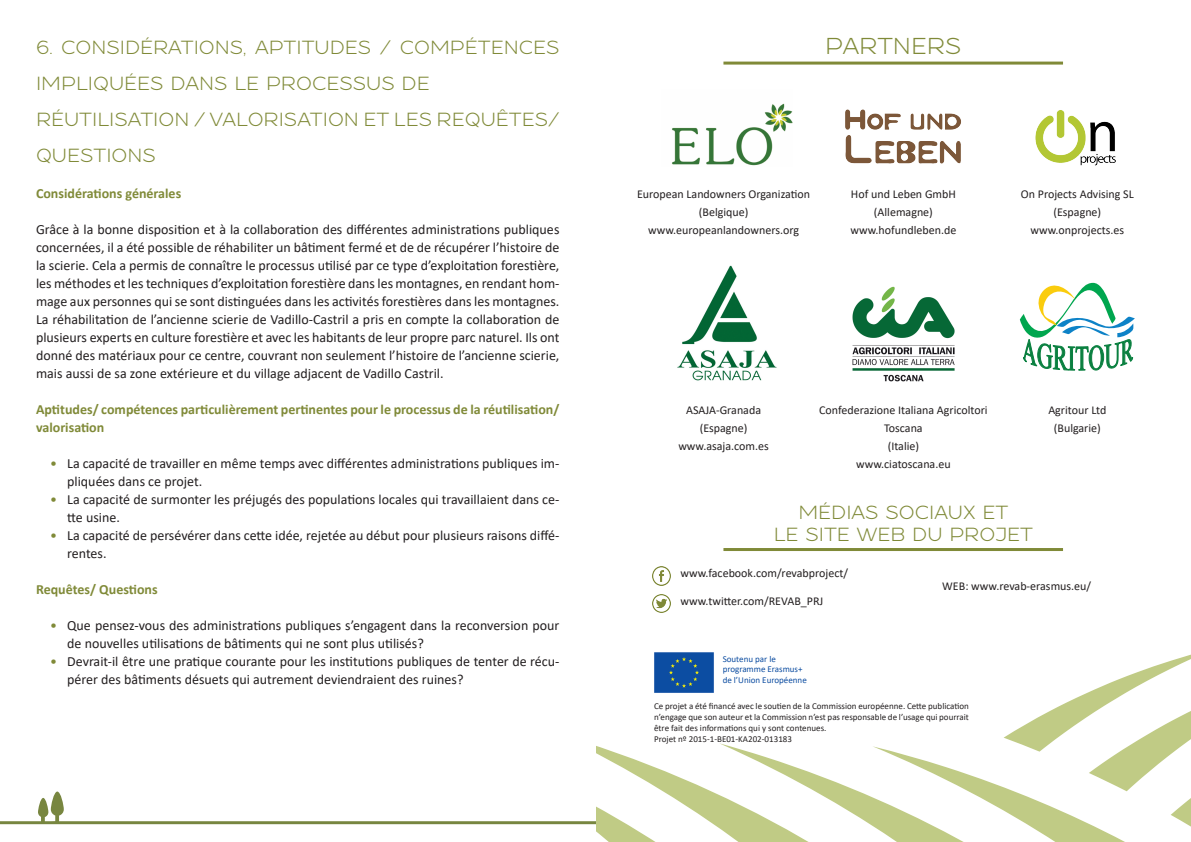
<style>
.page{position:relative;width:1191px;height:842px;background:#fff}
.page>*{position:absolute;margin:0;border:0;box-sizing:border-box;transform-origin:0 0}
.t1{font:23px "Resamitz";color:#808a38}
.t2{font:19px/36px "Resamitz";color:#808a38}
.t3{font:14px/18px "Calibri";color:#231f20}
.t4{font:700 14px/18px "Calibri";color:#808a38}
.t5{font:12px/18px "Calibri";color:#231f20;text-align:center}
.t6{font:9px/10.8px "Calibri";color:#231f20;text-align:justify}
.t7{font:9px "Calibri";color:#0d4da1}
.s1{color:#808a38}
</style>
<div class="page">
<hr style="left:723px;top:62px;width:340px;height:3px;background:#808a38">
<hr style="left:723px;top:548px;width:340px;height:3px;background:#808a38">
<svg style="left:596px;top:746px;width:123px;height:96px"></svg>
<svg style="left:719px;top:743px;width:153px;height:99px"></svg>
<svg style="left:872px;top:654px;width:319px;height:188px"></svg>
<svg style="left:38px;top:791px;width:26px;height:30px"></svg>
<hr style="left:0;top:821px;width:595px;height:3px;background:#778640">
<img style="left:654px;top:652px;width:60px;height:41px">
<img style="left:672px;top:103px;width:121px;height:63px">
<img style="left:845px;top:109px;width:116px;height:55px">
<img style="left:1035px;top:110px;width:81px;height:56px">
<img style="left:677px;top:265px;width:100px;height:116px">
<img style="left:852px;top:286px;width:103px;height:96px">
<svg style="left:1019px;top:282px;width:115px;height:89px"></svg>
<img style="left:653px;top:567px;width:18px;height:18px">
<img style="left:653px;top:594px;width:18px;height:18px">
<p class="t2" style="left:36px;top:29px;width:525px">6. CONSIDÉRATIONS, APTITUDES / COMPÉTENCES<br>IMPLIQUÉES DANS LE PROCESSUS DE</p>
<p class="t2" style="left:36px;top:101px;width:525px">RÉUTILISATION / VALORISATION ET LES REQUÊTES/<br>QUESTIONS</p>
<p class="t4" style="left:36px;top:184px;width:147px">Considérations générales</p>
<p class="t3" style="left:36px;top:220px;width:525px;text-align:justify">Grâce à la bonne disposition et à la collaboration des différentes administrations publiques concernées, il a été possible de réhabiliter un bâtiment fermé et de de récupérer l’histoire de la scierie. Cela a permis de connaître le processus utilisé par ce type d’exploitation forestière, les méthodes et les techniques d’exploitation forestière dans les montagnes, en rendant hom&shy;mage aux personnes qui se sont distinguées dans les activités forestières dans les montagnes.</p>
<p class="t3" style="left:36px;top:310px;width:525px;text-align:justify">La réhabilitation de l’ancienne scierie de Vadillo-Castril a pris en compte la collaboration de plusieurs experts en culture forestière et avec les habitants de leur propre parc naturel. Ils ont donné des matériaux pour ce centre, couvrant non seulement l’histoire de l’ancienne scierie, mais aussi de sa zone extérieure et du village adjacent de Vadillo Castril.</p>
<p class="t4" style="left:36px;top:400px;width:525px">Aptitudes/ compétences particulièrement pertinentes pour le processus de la réutilisation/ valorisation</p>
<p class="t3" style="left:67px;top:454px;width:494px;text-indent:-17px"><span class="s1">•</span> La capacité de travailler en même temps avec différentes administrations publiques im&shy;pliquées dans ce projet.</p>
<p class="t3" style="left:67px;top:490px;width:494px;text-indent:-17px"><span class="s1">•</span> La capacité de surmonter les préjugés des populations locales qui travaillaient dans ce&shy;tte usine.</p>
<p class="t3" style="left:67px;top:526px;width:494px;text-indent:-17px"><span class="s1">•</span> La capacité de persévérer dans cette idée, rejetée au début pour plusieurs raisons diffé&shy;rentes.</p>
<p class="t4" style="left:36px;top:580px;width:123px">Requêtes/ Questions</p>
<p class="t3" style="left:67px;top:616px;width:494px;text-indent:-17px"><span class="s1">•</span> Que pensez-vous des administrations publiques s’engagent dans la reconversion pour de nouvelles utilisations de bâtiments qui ne sont plus utilisés?</p>
<p class="t3" style="left:67px;top:652px;width:494px;text-indent:-17px"><span class="s1">•</span> Devrait-il être une pratique courante pour les institutions publiques de tenter de récu&shy;pérer des bâtiments désuets qui autrement deviendraient des ruines?</p>
<p class="t1" style="left:825px;top:33px;width:138px">PARTNERS</p>
<p class="t5" style="left:637px;top:185px;width:175px">European Landowners Organization</p>
<p class="t5" style="left:699px;top:203px;width:51px">(Belgique)</p>
<p class="t5" style="left:648px;top:221px;width:152px">www.europeanlandowners.org</p>
<p class="t5" style="left:851px;top:185px;width:107px">Hof und Leben GmbH</p>
<p class="t5" style="left:874px;top:203px;width:60px">(Allemagne)</p>
<p class="t5" style="left:850px;top:221px;width:107px">www.hofundleben.de</p>
<p class="t5" style="left:1020px;top:185px;width:114px">On Projects Advising SL</p>
<p class="t5" style="left:1053px;top:203px;width:49px">(Espagne)</p>
<p class="t5" style="left:1030px;top:221px;width:95px">www.onprojects.es</p>
<p class="t5" style="left:686px;top:401px;width:76px">ASAJA-Granada</p>
<p class="t5" style="left:699px;top:419px;width:49px">(Espagne)</p>
<p class="t5" style="left:678px;top:437px;width:92px">www.asaja.com.es</p>
<p class="t5" style="left:819px;top:401px;width:170px">Confederazione Italiana Agricoltori<br>Toscana</p>
<p class="t5" style="left:887px;top:437px;width:33px">(Italie)</p>
<p class="t5" style="left:856px;top:455px;width:96px">www.ciatoscana.eu</p>
<p class="t5" style="left:1048px;top:401px;width:59px">Agritour Ltd</p>
<p class="t5" style="left:1053px;top:419px;width:48px">(Bulgarie)</p>
<p class="t2" style="left:798px;top:494px;width:211px">MÉDIAS SOCIAUX ET</p>
<p class="t2" style="left:773px;top:517px;width:261px">LE SITE WEB DU PROJET</p>
<p class="t5" style="left:680px;top:564px;width:169px">www.facebook.com/revabproject/</p>
<p class="t5" style="left:942px;top:576px;width:150px">WEB: www.revab-erasmus.eu/</p>
<p class="t5" style="left:680px;top:592px;width:144px">www.twitter.com/REVAB_PRJ</p>
<p class="t7" style="left:722px;top:652px;width:55px">Soutenu par le</p>
<p class="t7" style="left:722px;top:663px;width:81px">programme Erasmus+</p>
<p class="t7" style="left:722px;top:674px;width:86px">de l’Union Européenne</p>
<p class="t6" style="left:654px;top:700px;width:316px">Ce projet a été financé avec le soutien de la Commission européenne. Cette publication n’engage que son auteur et la Commission n’est pas responsable de l’usage qui pourrait être fait des informations qui y sont contenues.</p>
<p class="t6" style="left:654px;top:733px;width:139px">Projet nº 2015-1-BE01-KA202-013183</p>
</div>
